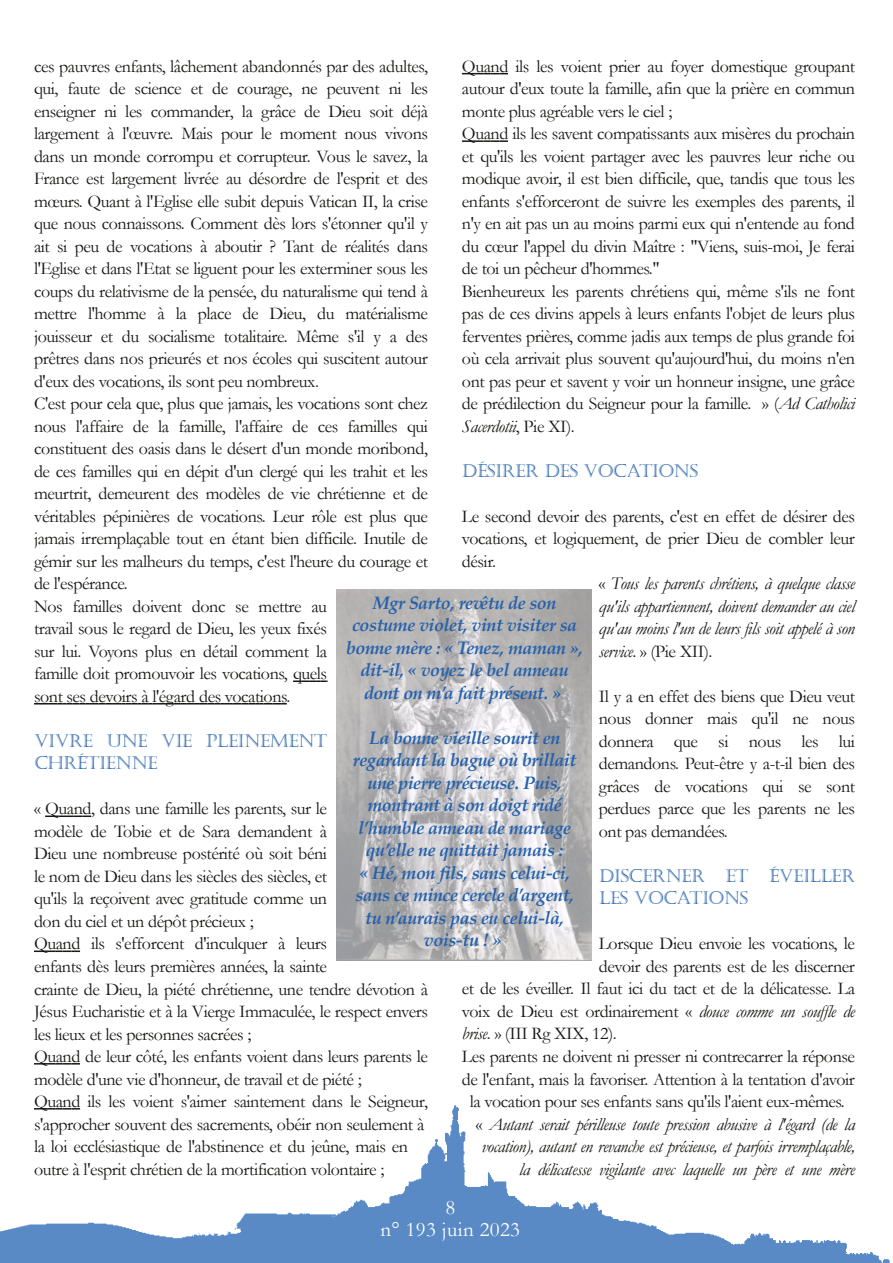
<style>
.page{position:relative;width:893px;height:1263px;background:#fff}
.page>*{position:absolute;margin:0;border:0;box-sizing:border-box;transform-origin:0 0}
.t1{font:21px/22.5px "Garamond";letter-spacing:.015em;color:#fff;text-align:center}
.t2{font:18px/22.5px "Garamond";letter-spacing:-.025em;color:#181715}
.t3{font:italic 700 18px/22.5px "Palatino Linotype";letter-spacing:-.025em;color:#2561ac;text-align:center}
.t4{font:italic 18px "Garamond";letter-spacing:-.025em;color:#181715}
.t5{font:18px/22.5px "Castellar";letter-spacing:-.025em;color:#2561ac}
.s1{font-style:italic}
.s2{font-style:normal}
</style>
<div class="page">
<svg style="left:293px;top:680px;width:35px;height:2px"></svg>
<svg style="left:34px;top:703px;width:253px;height:1px"></svg>
<svg style="left:45px;top:815px;width:46px;height:2px"></svg>
<svg style="left:34px;top:950px;width:46px;height:2px"></svg>
<svg style="left:34px;top:1063px;width:46px;height:1px"></svg>
<svg style="left:462px;top:73px;width:46px;height:1px"></svg>
<svg style="left:462px;top:140px;width:46px;height:2px"></svg>
<img style="left:0;top:1105px;width:890px;height:158px">
<img style="left:337px;top:589px;width:254px;height:371px">
<p class="t2" style="left:34px;top:57px;width:396px">ces pauvres enfants, lâchement abandonnés par des adultes, qui, faute de science et de courage, ne peuvent ni les enseigner ni les commander, la grâce de Dieu soit déjà largement à l'œuvre. Mais pour le moment nous vivons dans un monde corrompu et corrupteur. Vous le savez, la France est largement livrée au désordre de l'esprit et des mœurs. Quant à l'Eglise elle subit depuis Vatican II, la crise que nous connaissons. Comment dès lors s'étonner qu'il y ait si peu de vocations à aboutir ? Tant de réalités dans l'Eglise et dans l'Etat se liguent pour les exterminer sous les coups du relativisme de la pensée, du naturalisme qui tend à mettre l'homme à la place de Dieu, du matérialisme jouisseur et du socialisme totalitaire. Même s'il y a des prêtres dans nos prieurés et nos écoles qui suscitent autour d'eux des vocations, ils sont peu nombreux.<br>C'est pour cela que, plus que jamais, les vocations sont chez nous l'affaire de la famille, l'affaire de ces familles qui constituent des oasis dans le désert d'un monde moribond, de ces familles qui en dépit d'un clergé qui les trahit et les meurtrit, demeurent des modèles de vie chrétienne et de véritables pépinières de vocations. Leur rôle est plus que jamais irremplaçable tout en étant bien difficile. Inutile de gémir sur les malheurs du temps, c'est l'heure du courage et de l'espérance.<br>Nos familles doivent donc se mettre au<br>travail sous le regard de Dieu, les yeux fixés<br>sur lui. Voyons plus en détail comment la<br>famille doit promouvoir les vocations, quels<br>sont ses devoirs à l'égard des vocations.</p>
<p class="t5" style="left:34px;top:730px;width:294px">VIVRE UNE VIE PLEINEMENT<br>CHRÉTIENNE</p>
<p class="t2" style="left:34px;top:799px;width:396px">« Quand, dans une famille les parents, sur le<br>modèle de Tobie et de Sara demandent à<br>Dieu une nombreuse postérité où soit béni<br>le nom de Dieu dans les siècles des siècles, et<br>qu'ils la reçoivent avec gratitude comme un<br>don du ciel et un dépôt précieux ;<br>Quand ils s'efforcent d'inculquer à leurs<br>enfants dès leurs premières années, la sainte<br>crainte de Dieu, la piété chrétienne, une tendre dévotion à Jésus Eucharistie et à la Vierge Immaculée, le respect envers les lieux et les personnes sacrées ;<br>Quand de leur côté, les enfants voient dans leurs parents le modèle d'une vie d'honneur, de travail et de piété ;<br>Quand ils les voient s'aimer saintement dans le Seigneur, s'approcher souvent des sacrements, obéir non seulement à la loi ecclésiastique de l'abstinence et du jeûne, mais en outre à l'esprit chrétien de la mortification volontaire ;</p>
<p class="t2" style="left:462px;top:57px;width:395px">Quand ils les voient prier au foyer domestique groupant autour d'eux toute la famille, afin que la prière en commun monte plus agréable vers le ciel ;<br>Quand ils les savent compatissants aux misères du prochain et qu'ils les voient partager avec les pauvres leur riche ou modique avoir, il est bien difficile, que, tandis que tous les enfants s'efforceront de suivre les exemples des parents, il n'y en ait pas un au moins parmi eux qui n'entende au fond du cœur l'appel du divin Maître : "Viens, suis-moi, Je ferai de toi un pêcheur d'hommes."<br>Bienheureux les parents chrétiens qui, même s'ils ne font pas de ces divins appels à leurs enfants l'objet de leurs plus ferventes prières, comme jadis aux temps de plus grande foi où cela arrivait plus souvent qu'aujourd'hui, du moins n'en ont pas peur et savent y voir un honneur insigne, une grâce de prédilection du Seigneur pour la famille. » (<span class="s1">Ad Catholici Sacerdotii</span>, Pie XI).</p>
<p class="t5" style="left:462px;top:460px;width:238px">DÉSIRER DES VOCATIONS</p>
<p class="t2" style="left:462px;top:507px;width:395px">Le second devoir des parents, c'est en effet de désirer des</p>
<p class="t2" style="left:462px;top:529px;width:394px">vocations, et logiquement, de prier Dieu de combler leur</p>
<p class="t2" style="left:462px;top:552px;width:36px">désir.</p>
<p class="t4" style="left:599px;top:577px;width:258px"><span class="s2">«</span> Tous les parents chrétiens, à quelque classe</p>
<p class="t4" style="left:599px;top:600px;width:258px">qu'ils appartiennent, doivent demander au ciel</p>
<p class="t4" style="left:599px;top:622px;width:258px">qu'au moins l'un de leurs fils soit appelé à son</p>
<p class="t2" style="left:599px;top:642px;width:115px"><span class="s1">service</span>. » (Pie XII).</p>
<p class="t2" style="left:599px;top:687px;width:258px;text-align:justify">Il y a en effet des biens que Dieu veut nous donner mais qu'il ne nous donnera que si nous les lui demandons. Peut-être y a-t-il bien des grâces de vocations qui se sont perdues parce que les parents ne les ont pas demandées.</p>
<p class="t5" style="left:599px;top:865px;width:258px">DISCERNER ET ÉVEILLER<br>LES VOCATIONS</p>
<p class="t2" style="left:599px;top:934px;width:258px">Lorsque Dieu envoie les vocations, le</p>
<p class="t2" style="left:599px;top:957px;width:258px">devoir des parents est de les discerner</p>
<p class="t2" style="left:462px;top:979px;width:395px">et de les éveiller. Il faut ici du tact et de la délicatesse. La</p>
<p class="t2" style="left:462px;top:1002px;width:395px">voix de Dieu est ordinairement « <span class="s1">douce comme un souffle de</span></p>
<p class="t2" style="left:462px;top:1024px;width:156px"><span class="s1">brise</span>. » (III Rg XIX, 12).</p>
<p class="t2" style="left:462px;top:1047px;width:395px">Les parents ne doivent ni presser ni contrecarrer la réponse</p>
<p class="t2" style="left:462px;top:1069px;width:394px">de l'enfant, mais la favoriser. Attention à la tentation d'avoir</p>
<p class="t2" style="left:470px;top:1092px;width:377px">la vocation pour ses enfants sans qu'ils l'aient eux-mêmes.</p>
<p class="t4" style="left:476px;top:1117px;width:381px"><span class="s2">«</span> Autant serait périlleuse toute pression abusive à l'égard (de la</p>
<p class="t4" style="left:482px;top:1140px;width:375px">vocation), autant en revanche est précieuse, et parfois irremplaçable,</p>
<p class="t4" style="left:519px;top:1162px;width:337px">la délicatesse vigilante avec laquelle un père et une mère</p>
<p class="t3" style="left:346px;top:590px;width:238px">Mgr Sarto, revêtu de son costume violet, vint visiter sa bonne mère : « Tenez, maman », dit‑il, « voyez le bel anneau dont on m’a fait présent. »</p>
<p class="t3" style="left:353px;top:725px;width:225px">La bonne vieille sourit en regardant la bague où brillait une pierre précieuse. Puis, montrant à son doigt ridé l’humble anneau de mariage qu’elle ne quittait jamais :<br>« Hé, mon fils, sans celui‑ci, sans ce mince cercle d’argent, tu n’aurais pas eu celui‑là, vois‑tu ! »</p>
<p class="t1" style="left:380px;top:1198px;width:141px">8<br>n° 193 juin 2023</p>
</div>
